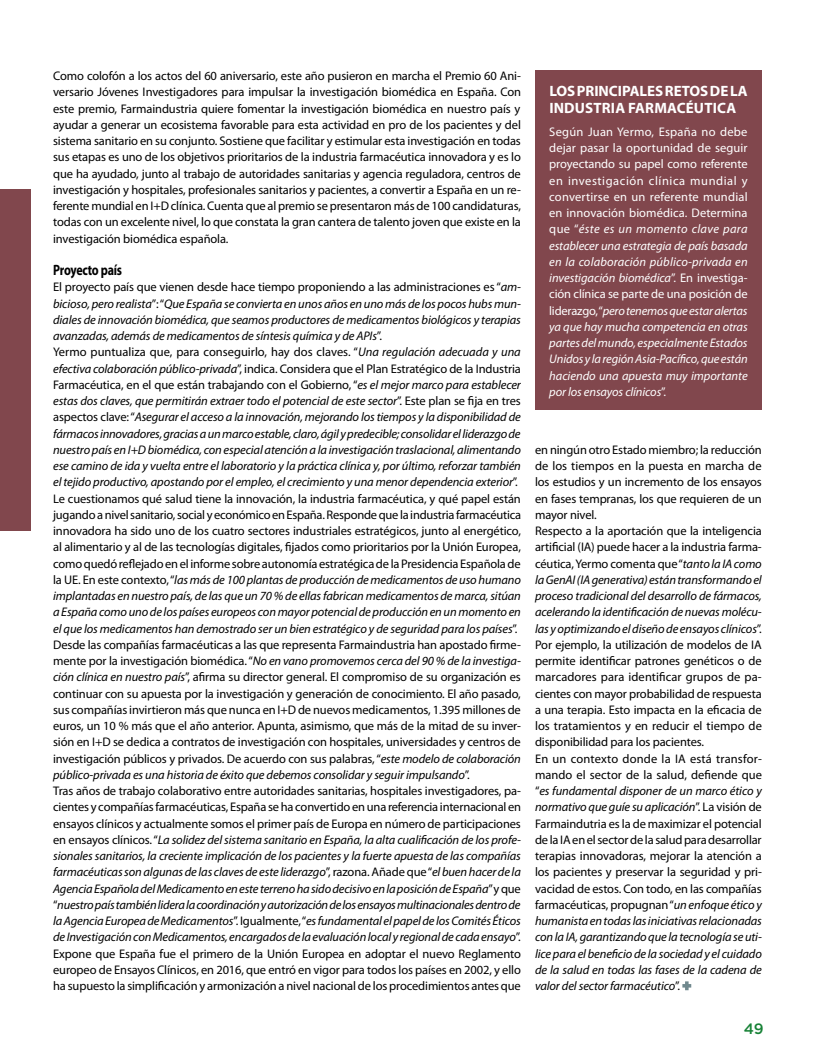
<style>
.page{position:relative;width:815px;height:1063px;background:#fff}
.page>*{position:absolute;margin:0;border:0;box-sizing:border-box;transform-origin:0 0}
.t1{font:700 15px/16.2px "Myriad Pro";color:#fff}
.t2{font:700 15px "Myriad Pro";letter-spacing:-.02em;color:#000;scale:.8 1}
.t3{font:500 15px "Gotham";color:#178236}
.t4{font:12.5px/16.2px "Myriad Pro";letter-spacing:-.01em;color:#000}
.t5{font:italic 12.5px/16.2px "Myriad Pro";letter-spacing:-.005em;color:#fff;text-align:justify}
.s1{font-style:italic}
.s2{font-style:normal}
</style>
<div class="page">
<div style="left:0;top:189px;width:30px;height:342px;background:#81474d"></div>
<svg style="left:682px;top:981px;width:9px;height:9px"></svg>
<div style="left:535px;top:71px;width:227px;height:339px;background:#81474d"></div>
<p class="t4" style="left:53px;top:68px;width:470px;text-align:justify">Como colofón a los actos del 60 aniversario, este año pusieron en marcha el Premio 60 Ani&shy;versario Jóvenes Investigadores para impulsar la investigación biomédica en España. Con este premio, Farmaindustria quiere fomentar la investigación biomédica en nuestro país y ayudar a generar un ecosistema favorable para esta actividad en pro de los pacientes y del sistema sanitario en su conjunto. Sostiene que facilitar y estimular esta investigación en todas sus etapas es uno de los objetivos prioritarios de la industria farmacéutica innovadora y es lo que ha ayudado, junto al trabajo de autoridades sanitarias y agencia reguladora, centros de investigación y hospitales, profesionales sanitarios y pacientes, a convertir a España en un re&shy;ferente mundial en I+D clínica. Cuenta que al premio se presentaron más de 100 candidaturas, todas con un excelente nivel, lo que constata la gran cantera de talento joven que existe en la investigación biomédica española.</p>
<p class="t2" style="left:53px;top:260px;width:88px">Proyecto país</p>
<p class="t4" style="left:53px;top:279px;width:470px">El proyecto país que vienen desde hace tiempo proponiendo a las administraciones es “<span class="s1">am&shy;bicioso, pero realista</span>”: “<span class="s1">Que España se convierta en unos años en uno más de los pocos hubs mun&shy;diales de innovación biomédica, que seamos productores de medicamentos biológicos y terapias avanzadas, además de medicamentos de síntesis química y de APIs</span>”.<br>Yermo puntualiza que, para conseguirlo, hay dos claves. “<span class="s1">Una regulación adecuada y una efectiva colaboración público-privada</span>”, indica. Considera que el Plan Estratégico de la Industria Farmacéutica, en el que están trabajando con el Gobierno, “<span class="s1">es el mejor marco para establecer estas dos claves, que permitirán extraer todo el potencial de este sector</span>”. Este plan se fija en tres aspectos clave: “<span class="s1">Asegurar el acceso a la innovación, mejorando los tiempos y la disponibilidad de fármacos innovadores, gracias a un marco estable, claro, ágil y predecible; consolidar el liderazgo de nuestro país en I+D biomédica, con especial atención a la investigación traslacional, alimentando ese camino de ida y vuelta entre el laboratorio y la práctica clínica y, por último, reforzar también el tejido productivo, apostando por el empleo, el crecimiento y una menor dependencia exterior</span>”.<br>Le cuestionamos qué salud tiene la innovación, la industria farmacéutica, y qué papel están jugando a nivel sanitario, social y económico en España. Responde que la industria farmacéutica innovadora ha sido uno de los cuatro sectores industriales estratégicos, junto al energético, al alimentario y al de las tecnologías digitales, fijados como prioritarios por la Unión Europea, como quedó reflejado en el informe sobre autonomía estratégica de la Presidencia Española de la UE. En este contexto, “<span class="s1">las más de 100 plantas de producción de medicamentos de uso humano implantadas en nuestro país, de las que un 70 % de ellas fabrican medicamentos de marca, sitúan a España como uno de los países europeos con mayor potencial de producción en un momento en el que los medicamentos han demostrado ser un bien estratégico y de seguridad para los países</span>”.<br>Desde las compañías farmacéuticas a las que representa Farmaindustria han apostado firme&shy;mente por la investigación biomédica. “<span class="s1">No en vano promovemos cerca del 90 % de la investiga&shy;ción clínica en nuestro país</span>”, afirma su director general. El compromiso de su organización es continuar con su apuesta por la investigación y generación de conocimiento. El año pasado, sus compañías invirtieron más que nunca en I+D de nuevos medicamentos, 1.395 millones de euros, un 10 % más que el año anterior. Apunta, asimismo, que más de la mitad de su inver&shy;sión en I+D se dedica a contratos de investigación con hospitales, universidades y centros de investigación públicos y privados. De acuerdo con sus palabras, “<span class="s1">este modelo de colaboración público-privada es una historia de éxito que debemos consolidar y seguir impulsando</span>”.<br>Tras años de trabajo colaborativo entre autoridades sanitarias, hospitales investigadores, pa&shy;cientes y compañías farmacéuticas, España se ha convertido en una referencia internacional en ensayos clínicos y actualmente somos el primer país de Europa en número de participaciones en ensayos clínicos. “<span class="s1">La solidez del sistema sanitario en España, la alta cualificación de los profe&shy;sionales sanitarios, la creciente implicación de los pacientes y la fuerte apuesta de las compañías farmacéuticas son algunas de las claves de este liderazgo</span>”, razona. Añade que “<span class="s1">el buen hacer de la Agencia Española del Medicamento en este terreno ha sido decisivo en la posición de España</span>” y que “<span class="s1">nuestro país también lidera la coordinación y autorización de los ensayos multinacionales dentro de la Agencia Europea de Medicamentos</span>”. Igualmente, “<span class="s1">es fundamental el papel de los Comités Éticos de Investigación con Medicamentos, encargados de la evaluación local y regional de cada ensayo</span>”.<br>Expone que España fue el primero de la Unión Europea en adoptar el nuevo Reglamento europeo de Ensayos Clínicos, en 2016, que entró en vigor para todos los países en 2002, y ello ha supuesto la simplificación y armonización a nivel nacional de los procedimientos antes que</p>
<p class="t1" style="left:549px;top:83px;width:200px">LOS PRINCIPALES RETOS DE LA<br>INDUSTRIA FARMACÉUTICA</p>
<p class="t5" style="left:549px;top:123px;width:200px"><span class="s2">Según Juan Yermo, España no debe dejar pasar la oportunidad de seguir proyectando su papel como referente en investigación clínica mundial y convertirse en un referente mundial en innovación biomédica. Determina que “</span>éste es un momento clave para establecer una estrategia de país basada en la colaboración público-privada en investigación biomédica<span class="s2">”. En investiga&shy;ción clínica se parte de una posición de liderazgo, “</span>pero tenemos que estar alertas ya que hay mucha competencia en otras partes del mundo, especialmente Estados Unidos y la región Asia-Pacífico, que están haciendo una apuesta muy importante por los ensayos clínicos<span class="s2">”.</span></p>
<p class="t4" style="left:535px;top:441px;width:228px">en ningún otro Estado miembro; la reducción de los tiempos en la puesta en marcha de los estudios y un incremento de los ensayos en fases tempranas, los que requieren de un mayor nivel.<br>Respecto a la aportación que la inteligencia artificial (IA) puede hacer a la industria farma&shy;céutica, Yermo comenta que “<span class="s1">tanto la IA como la GenAI (IA generativa) están transformando el proceso tradicional del desarrollo de fármacos, acelerando la identificación de nuevas molécu&shy;las y optimizando el diseño de ensayos clínicos</span>”.<br>Por ejemplo, la utilización de modelos de IA permite identificar patrones genéticos o de marcadores para identificar grupos de pa&shy;cientes con mayor probabilidad de respuesta a una terapia. Esto impacta en la eficacia de los tratamientos y en reducir el tiempo de disponibilidad para los pacientes.<br>En un contexto donde la IA está transfor&shy;mando el sector de la salud, defiende que “<span class="s1">es fundamental disponer de un marco ético y normativo que guíe su aplicación</span>”. La visión de Farmaindutria es la de maximizar el potencial de la IA en el sector de la salud para desarrollar terapias innovadoras, mejorar la atención a los pacientes y preservar la seguridad y pri&shy;vacidad de estos. Con todo, en las compañías farmacéuticas, propugnan “<span class="s1">un enfoque ético y humanista en todas las iniciativas relacionadas con la IA, garantizando que la tecnología se uti&shy;lice para el beneficio de la sociedad y el cuidado de la salud en todas las fases de la cadena de valor del sector farmacéutico</span>”.</p>
<p class="t3" style="left:744px;top:1018px;width:21px">49</p>
</div>
